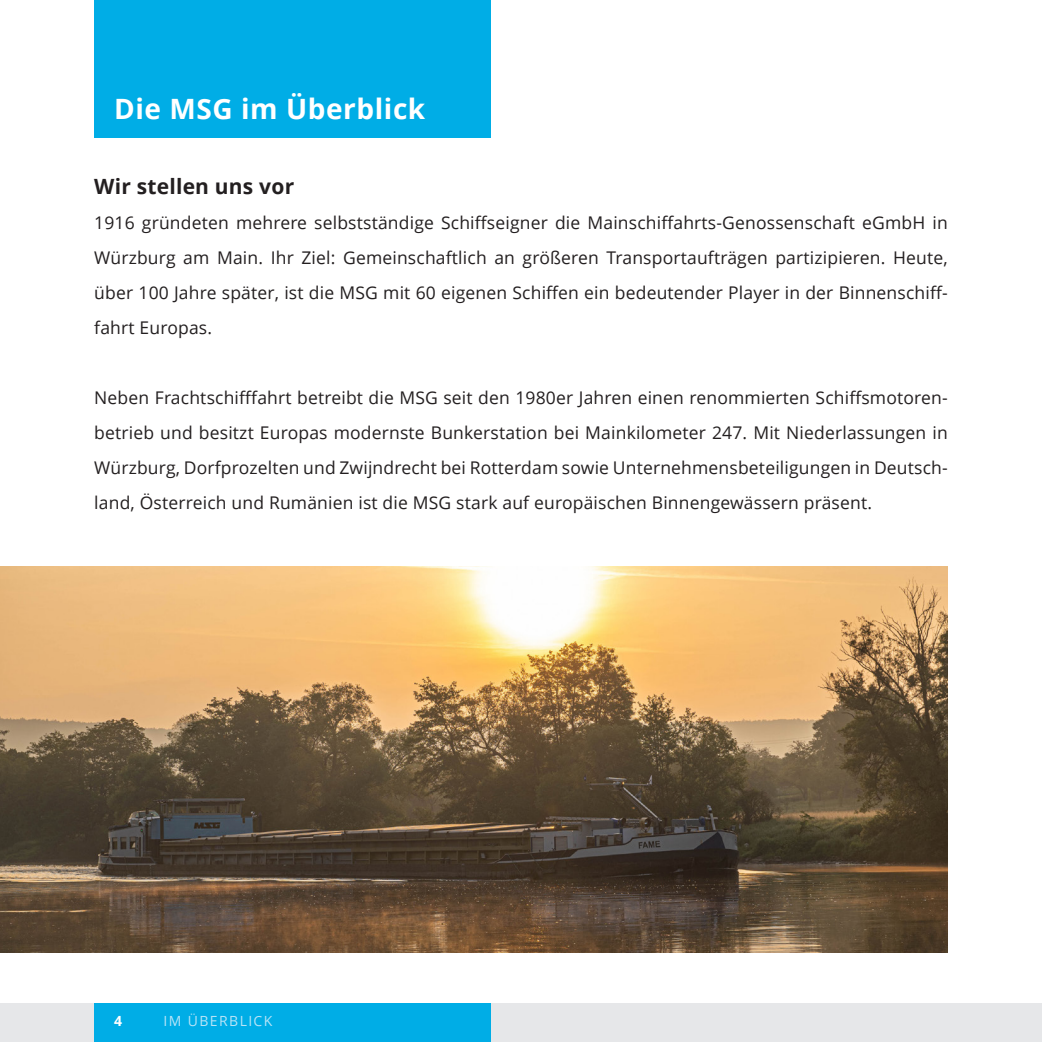
<style>
.page{position:relative;width:1042px;height:1042px;background:#fff}
.page>*{position:absolute;margin:0;border:0;box-sizing:border-box;transform-origin:0 0}
.t1{font:700 28px "Open Sans";letter-spacing:.02em;color:#fff}
.t2{font:700 21px "Open Sans";letter-spacing:.01em;color:#231f20}
.t3{font:17.5px/35px "Open Sans";letter-spacing:.01em;color:#231f20;text-align:justify}
.t4{font:14px "Open Sans";letter-spacing:.1em;color:#b9e4f7}
.t5{font:700 14px "Open Sans";color:#fff}
</style>
<div class="page">
<div style="left:0;top:1004px;width:1042px;height:38px;background:#e6e7e9"></div>
<div style="left:94px;top:1004px;width:397px;height:38px;background:#00ade6"></div>
<div style="left:94px;top:0;width:397px;height:138px;background:#00ade6"></div>
<img style="left:0;top:566px;width:947px;height:386px">
<h1 class="t1" style="left:114px;top:89px;width:313px">Die MSG im Überblick</h1>
<p class="t2" style="left:94px;top:171px;width:201px">Wir stellen uns vor</p>
<p class="t3" style="left:94px;top:204px;width:855px">1916 gründeten mehrere selbstständige Schiffseigner die Mainschiffahrts-Genossenschaft eGmbH in Würzburg am Main. Ihr Ziel: Gemeinschaftlich an größeren Transportaufträgen partizipieren. Heute, über 100 Jahre später, ist die MSG mit 60 eigenen Schiffen ein bedeutender Player in der Binnenschiff&shy;fahrt Europas.</p>
<p class="t3" style="left:94px;top:379px;width:855px">Neben Frachtschifffahrt betreibt die MSG seit den 1980er Jahren einen renommierten Schiffsmotoren&shy;betrieb und besitzt Europas modernste Bunkerstation bei Mainkilometer 247. Mit Niederlassungen in Würzburg, Dorfprozelten und Zwijndrecht bei Rotterdam sowie Unternehmensbeteiligungen in Deutsch&shy;land, Österreich und Rumänien ist die MSG stark auf europäischen Binnengewässern präsent.</p>
<p class="t5" style="left:114px;top:1011px;width:9px">4</p>
<p class="t4" style="left:163px;top:1011px;width:110px">IM ÜBERBLICK</p>
</div>
